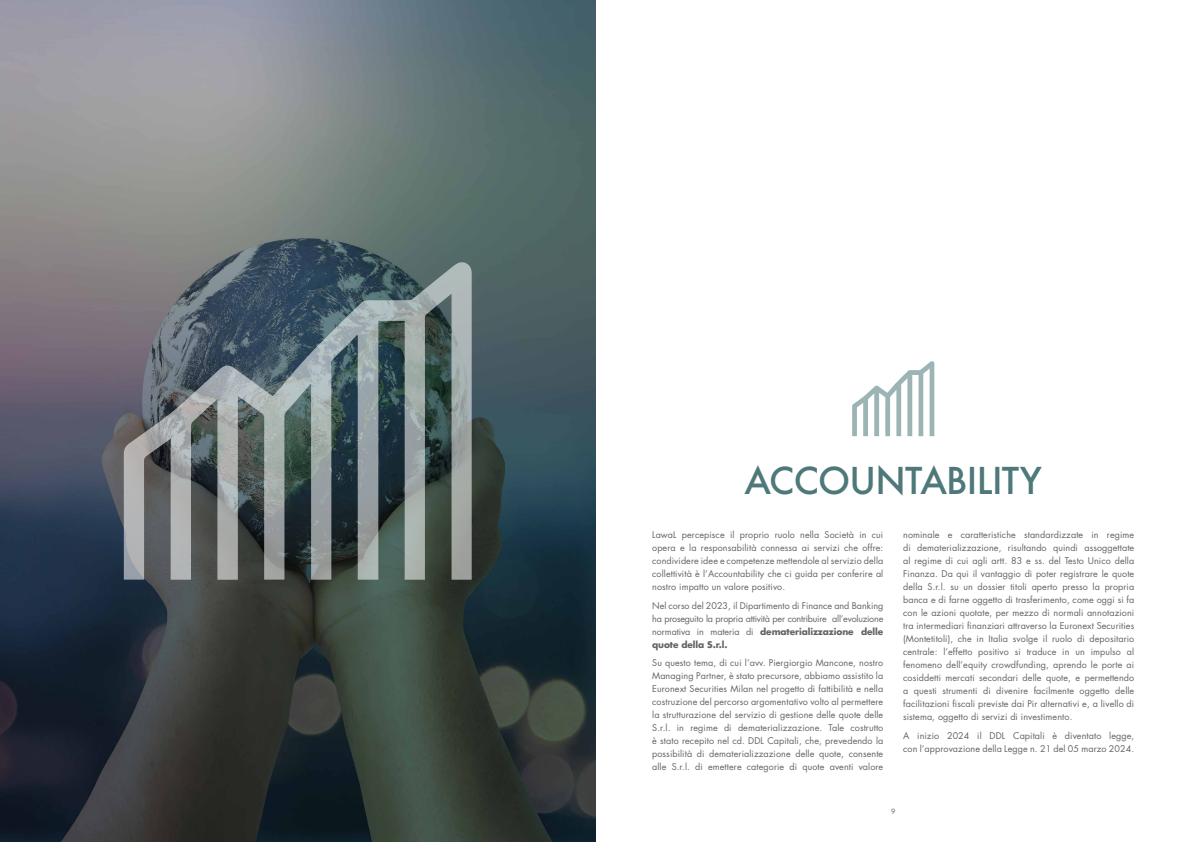
<style>
.page{position:relative;width:1191px;height:842px;background:#fff}
.page>*{position:absolute;margin:0;border:0;box-sizing:border-box;transform-origin:0 0}
.t1{font:500 36px "Futura";letter-spacing:-.02em;color:#4e7879}
.t2{font:9px/13px "Futura";letter-spacing:.01em;color:#636362;text-align:justify}
.t3{font:7px "Futura";color:#636362}
.s1{font-weight:700}
</style>
<div class="page">
<img style="left:0;top:0;width:595px;height:842px">
<svg style="left:124px;top:261px;width:348px;height:319px;background:#677376"></svg>
<svg style="left:852px;top:361px;width:82px;height:75px"></svg>
<h1 class="t1" style="left:744px;top:456px;width:299px">ACCOUNTABILITY</h1>
<p class="t2" style="left:652px;top:528px;width:233px">LawaL percepisce il proprio ruolo nella Società in cui opera e la responsabilità connessa ai servizi che offre: condividere idee e competenze mettendole al servizio della collettività è l’Accountability che ci guida per conferire al nostro impatto un valore positivo.</p>
<p class="t2" style="left:652px;top:599px;width:233px">Nel corso del 2023, il Dipartimento di Finance and Banking ha proseguito la propria attività per contribuire all’evoluzione normativa in materia di <span class="s1">dematerializzazione delle quote della S.r.l.</span></p>
<p class="t2" style="left:652px;top:657px;width:233px">Su questo tema, di cui l’avv. Piergiorgio Mancone, nostro Managing Partner, è stato precursore, abbiamo assistito la Euronext Securities Milan nel progetto di fattibilità e nella costruzione del percorso argomentativo volto al permettere la strutturazione del servizio di gestione delle quote delle S.r.l. in regime di dematerializzazione. Tale costrutto è stato recepito nel cd. DDL Capitali, che, prevedendo la possibilità di dematerializzazione delle quote, consente alle S.r.l. di emettere categorie di quote aventi valore</p>
<p class="t2" style="left:903px;top:528px;width:233px">nominale e caratteristiche standardizzate in regime di dematerializzazione, risultando quindi assoggettate al regime di cui agli artt. 83 e ss. del Testo Unico della Finanza. Da qui il vantaggio di poter registrare le quote della S.r.l. su un dossier titoli aperto presso la propria banca e di farne oggetto di trasferimento, come oggi si fa con le azioni quotate, per mezzo di normali annotazioni tra intermediari finanziari attraverso la Euronext Securities (Montetitoli), che in Italia svolge il ruolo di depositario centrale: l’effetto positivo si traduce in un impulso al fenomeno dell’equity crowdfunding, aprendo le porte ai cosiddetti mercati secondari delle quote, e permettendo a questi strumenti di divenire facilmente oggetto delle facilitazioni fiscali previste dai Pir alternativi e, a livello di sistema, oggetto di servizi di investimento.</p>
<p class="t2" style="left:903px;top:729px;width:233px">A inizio 2024 il DDL Capitali è diventato legge, con l’approvazione della Legge n. 21 del 05 marzo 2024.</p>
<p class="t3" style="left:891px;top:807px;width:6px">9</p>
</div>
